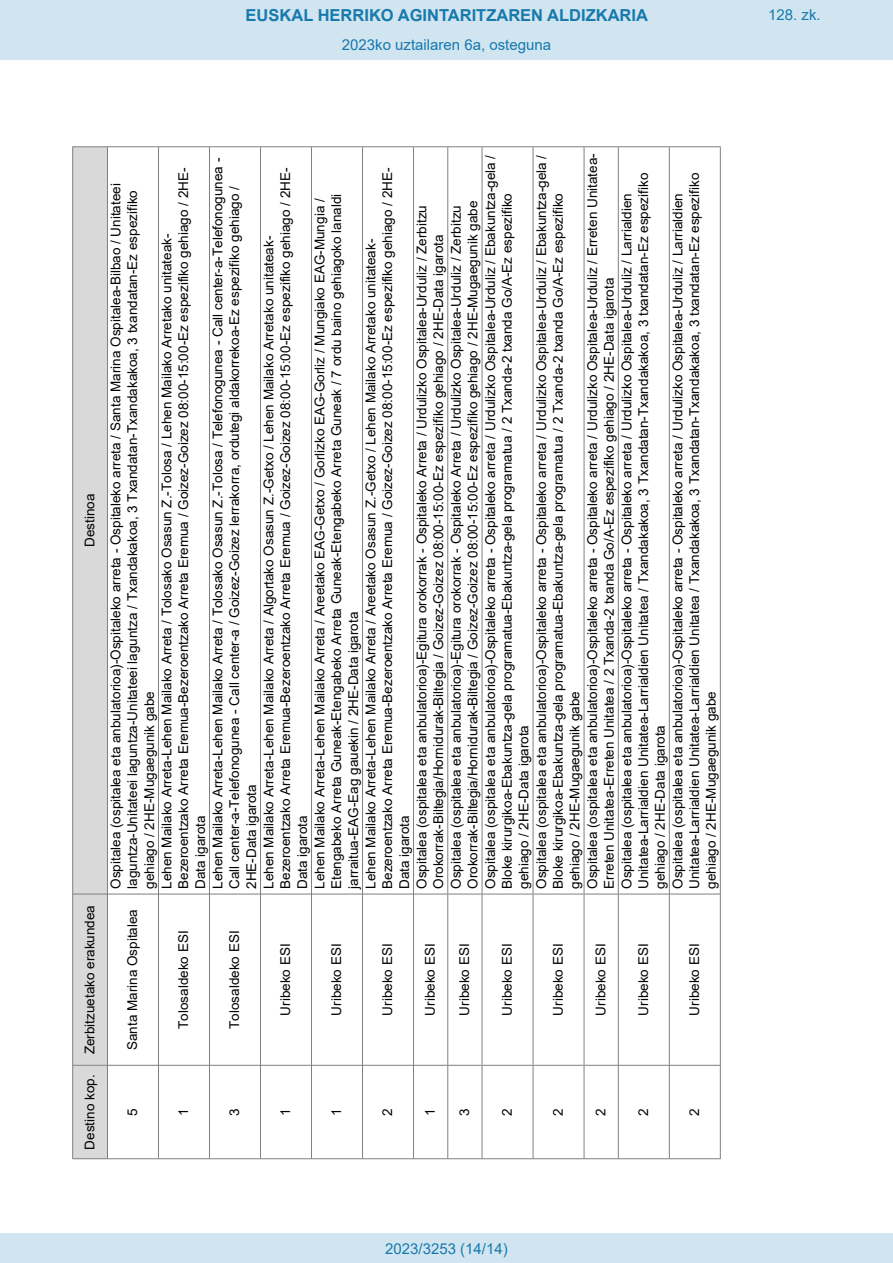
<style>
.page{position:relative;width:893px;height:1263px;background:#fff}
.page>*{position:absolute;margin:0;border:0;box-sizing:border-box;transform-origin:0 0}
.t1{font:700 16.5px "Arial";color:#1879ad}
.Paginacion_Centro{font:15px "Arial";color:#1879ad}
.t2{font:13.5px/16.8px "Arial";color:#000}
</style>
<div class="page">
<div style="left:73px;top:1066px;width:34px;height:92px;background:#d9d9d9"></div>
<div style="left:73px;top:894px;width:34px;height:171px;background:#d9d9d9"></div>
<div style="left:73px;top:147px;width:34px;height:747px;background:#d9d9d9"></div>
<hr style="left:73px;top:1158px;width:647px;height:1px;background:#808080">
<hr style="left:73px;top:1065px;width:34px;height:1px;background:#808080">
<hr style="left:108px;top:1065px;width:50px;height:1px;background:#808080">
<hr style="left:159px;top:1065px;width:50px;height:1px;background:#808080">
<hr style="left:210px;top:1065px;width:50px;height:1px;background:#808080">
<hr style="left:261px;top:1065px;width:50px;height:1px;background:#808080">
<hr style="left:312px;top:1065px;width:50px;height:1px;background:#808080">
<hr style="left:363px;top:1065px;width:50px;height:1px;background:#808080">
<hr style="left:414px;top:1065px;width:33px;height:1px;background:#808080">
<hr style="left:448px;top:1065px;width:34px;height:1px;background:#808080">
<hr style="left:482px;top:1065px;width:51px;height:1px;background:#808080">
<hr style="left:533px;top:1065px;width:51px;height:1px;background:#808080">
<hr style="left:584px;top:1065px;width:34px;height:1px;background:#808080">
<hr style="left:619px;top:1065px;width:50px;height:1px;background:#808080">
<hr style="left:670px;top:1065px;width:50px;height:1px;background:#808080">
<hr style="left:73px;top:894px;width:34px;height:1px;background:#808080">
<hr style="left:108px;top:894px;width:50px;height:1px;background:#808080">
<hr style="left:159px;top:894px;width:50px;height:1px;background:#808080">
<hr style="left:210px;top:894px;width:50px;height:1px;background:#808080">
<hr style="left:261px;top:894px;width:50px;height:1px;background:#808080">
<hr style="left:312px;top:894px;width:50px;height:1px;background:#808080">
<hr style="left:363px;top:894px;width:50px;height:1px;background:#808080">
<hr style="left:414px;top:894px;width:33px;height:1px;background:#808080">
<hr style="left:448px;top:894px;width:34px;height:1px;background:#808080">
<hr style="left:482px;top:894px;width:51px;height:1px;background:#808080">
<hr style="left:533px;top:894px;width:51px;height:1px;background:#808080">
<hr style="left:584px;top:894px;width:34px;height:1px;background:#808080">
<hr style="left:619px;top:894px;width:50px;height:1px;background:#808080">
<hr style="left:670px;top:894px;width:50px;height:1px;background:#808080">
<hr style="left:73px;top:146px;width:647px;height:1px;background:#808080">
<hr style="left:72px;top:146px;width:1px;height:1013px;background:#808080">
<hr style="left:107px;top:147px;width:1px;height:1011px;background:#808080">
<hr style="left:158px;top:147px;width:1px;height:1011px;background:#808080">
<hr style="left:209px;top:147px;width:1px;height:1011px;background:#808080">
<hr style="left:260px;top:147px;width:1px;height:1011px;background:#808080">
<hr style="left:311px;top:147px;width:1px;height:1011px;background:#808080">
<hr style="left:362px;top:147px;width:1px;height:1011px;background:#808080">
<hr style="left:413px;top:147px;width:1px;height:1011px;background:#808080">
<hr style="left:447px;top:147px;width:1px;height:1011px;background:#808080">
<hr style="left:482px;top:147px;width:1px;height:1011px;background:#808080">
<hr style="left:533px;top:147px;width:1px;height:1011px;background:#808080">
<hr style="left:584px;top:147px;width:1px;height:1011px;background:#808080">
<hr style="left:618px;top:147px;width:1px;height:1011px;background:#808080">
<hr style="left:669px;top:147px;width:1px;height:1011px;background:#808080">
<hr style="left:720px;top:146px;width:1px;height:1013px;background:#808080">
<div style="left:0;top:0;width:893px;height:60px;background:#d0e5f0"></div>
<div style="left:0;top:1233px;width:893px;height:30px;background:#d0e5f0"></div>
<p class="t1" style="left:246px;top:3px;width:404px">EUSKAL HERRIKO AGINTARITZAREN ALDIZKARIA</p>
<p class="Paginacion_Centro" style="left:768px;top:5px;width:54px">128. zk.</p>
<p class="Paginacion_Centro" style="left:342px;top:35px;width:211px">2023ko uztailaren 6a, osteguna</p>
<p class="t2" style="left:81px;top:547px;width:55px;rotate:-90deg">Destinoa</p>
<p class="t2" style="left:81px;top:1054px;width:151px;rotate:-90deg">Zerbitzuetako erakundea</p>
<p class="t2" style="left:81px;top:1149px;width:77px;rotate:-90deg">Destino kop.</p>
<p class="t2" style="left:584px;top:889px;width:737px;rotate:-90deg">Ospitalea (ospitalea eta anbulatorioa)-Ospitaleko arreta - Ospitaleko arreta / Urdulizko Ospitalea-Urduliz / Erreten Unitatea-<br>Erreten Unitatea-Erreten Unitatea / 2 Txanda-2 txanda Go/A-Ez espezifiko gehiago / 2HE-Data igarota</p>
<p class="t2" style="left:482px;top:889px;width:735px;rotate:-90deg">Ospitalea (ospitalea eta anbulatorioa)-Ospitaleko arreta - Ospitaleko arreta / Urdulizko Ospitalea-Urduliz / Ebakuntza-gela /<br>Bloke kirurgikoa-Ebakuntza-gela programatua-Ebakuntza-gela programatua / 2 Txanda-2 txanda Go/A-Ez espezifiko gehiago / 2HE-Data igarota</p>
<p class="t2" style="left:533px;top:889px;width:735px;rotate:-90deg">Ospitalea (ospitalea eta anbulatorioa)-Ospitaleko arreta - Ospitaleko arreta / Urdulizko Ospitalea-Urduliz / Ebakuntza-gela /<br>Bloke kirurgikoa-Ebakuntza-gela programatua-Ebakuntza-gela programatua / 2 Txanda-2 txanda Go/A-Ez espezifiko gehiago / 2HE-Mugaegunik gabe</p>
<p class="t2" style="left:209px;top:889px;width:732px;rotate:-90deg">Lehen Mailako Arreta-Lehen Mailako Arreta / Tolosako Osasun Z.-Tolosa / Telefonogunea - Call center-a-Telefonogunea -<br>Call center-a-Telefonogunea - Call center-a / Goizez-Goizez lerrakorra, ordutegi aldakorrekoa-Ez espezifiko gehiago /<br>2HE-Data igarota</p>
<p class="t2" style="left:158px;top:889px;width:723px;rotate:-90deg">Lehen Mailako Arreta-Lehen Mailako Arreta / Tolosako Osasun Z.-Tolosa / Lehen Mailako Arretako unitateak-<br>Bezeroentzako Arreta Eremua-Bezeroentzako Arreta Eremua / Goizez-Goizez 08:00-15:00-Ez espezifiko gehiago / 2HE-<br>Data igarota</p>
<p class="t2" style="left:260px;top:889px;width:723px;rotate:-90deg">Lehen Mailako Arreta-Lehen Mailako Arreta / Algortako Osasun Z.-Getxo / Lehen Mailako Arretako unitateak-<br>Bezeroentzako Arreta Eremua-Bezeroentzako Arreta Eremua / Goizez-Goizez 08:00-15:00-Ez espezifiko gehiago / 2HE-<br>Data igarota</p>
<p class="t2" style="left:362px;top:889px;width:723px;rotate:-90deg">Lehen Mailako Arreta-Lehen Mailako Arreta / Areetako Osasun Z.-Getxo / Lehen Mailako Arretako unitateak-<br>Bezeroentzako Arreta Eremua-Bezeroentzako Arreta Eremua / Goizez-Goizez 08:00-15:00-Ez espezifiko gehiago / 2HE-<br>Data igarota</p>
<p class="t2" style="left:618px;top:889px;width:717px;rotate:-90deg">Ospitalea (ospitalea eta anbulatorioa)-Ospitaleko arreta - Ospitaleko arreta / Urdulizko Ospitalea-Urduliz / Larrialdien<br>Unitatea-Larrialdien Unitatea-Larrialdien Unitatea / Txandakakoa, 3 Txandatan-Txandakakoa, 3 txandatan-Ez espezifiko gehiago / 2HE-Data igarota</p>
<p class="t2" style="left:669px;top:889px;width:717px;rotate:-90deg">Ospitalea (ospitalea eta anbulatorioa)-Ospitaleko arreta - Ospitaleko arreta / Urdulizko Ospitalea-Urduliz / Larrialdien<br>Unitatea-Larrialdien Unitatea-Larrialdien Unitatea / Txandakakoa, 3 Txandatan-Txandakakoa, 3 txandatan-Ez espezifiko gehiago / 2HE-Mugaegunik gabe</p>
<p class="t2" style="left:107px;top:889px;width:707px;rotate:-90deg">Ospitalea (ospitalea eta anbulatorioa)-Ospitaleko arreta - Ospitaleko arreta / Santa Marina Ospitalea-Bilbao / Unitateei laguntza-Unitateei laguntza-Unitateei laguntza / Txandakakoa, 3 Txandatan-Txandakakoa, 3 txandatan-Ez espezifiko gehiago / 2HE-Mugaegunik gabe</p>
<p class="t2" style="left:311px;top:889px;width:696px;rotate:-90deg">Lehen Mailako Arreta-Lehen Mailako Arreta / Areetako EAG-Getxo / Gorlizko EAG-Gorliz / Mungiako EAG-Mungia /<br>Etengabeko Arreta Guneak-Etengabeko Arreta Guneak-Etengabeko Arreta Guneak / 7 ordu baino gehiagoko lanaldi jarraitua-EAG-Eag gauekin / 2HE-Data igarota</p>
<p class="t2" style="left:448px;top:889px;width:690px;rotate:-90deg">Ospitalea (ospitalea eta anbulatorioa)-Egitura orokorrak - Ospitaleko Arreta / Urdulizko Ospitalea-Urduliz / Zerbitzu<br>Orokorrak-Biltegia/Hornidurak-Biltegia / Goizez-Goizez 08:00-15:00-Ez espezifiko gehiago / 2HE-Mugaegunik gabe</p>
<p class="t2" style="left:413px;top:889px;width:685px;rotate:-90deg">Ospitalea (ospitalea eta anbulatorioa)-Egitura orokorrak - Ospitaleko Arreta / Urdulizko Ospitalea-Urduliz / Zerbitzu<br>Orokorrak-Biltegia/Hornidurak-Biltegia / Goizez-Goizez 08:00-15:00-Ez espezifiko gehiago / 2HE-Data igarota</p>
<p class="t2" style="left:124px;top:1050px;width:143px;rotate:-90deg">Santa Marina Ospitalea</p>
<p class="t2" style="left:124px;top:1116px;width:9px;rotate:-90deg">5</p>
<p class="t2" style="left:175px;top:1029px;width:100px;rotate:-90deg">Tolosaldeko ESI</p>
<p class="t2" style="left:175px;top:1116px;width:9px;rotate:-90deg">1</p>
<p class="t2" style="left:226px;top:1029px;width:100px;rotate:-90deg">Tolosaldeko ESI</p>
<p class="t2" style="left:226px;top:1116px;width:9px;rotate:-90deg">3</p>
<p class="t2" style="left:277px;top:1016px;width:74px;rotate:-90deg">Uribeko ESI</p>
<p class="t2" style="left:277px;top:1116px;width:9px;rotate:-90deg">1</p>
<p class="t2" style="left:328px;top:1016px;width:74px;rotate:-90deg">Uribeko ESI</p>
<p class="t2" style="left:328px;top:1116px;width:9px;rotate:-90deg">1</p>
<p class="t2" style="left:379px;top:1016px;width:74px;rotate:-90deg">Uribeko ESI</p>
<p class="t2" style="left:422px;top:1016px;width:74px;rotate:-90deg">Uribeko ESI</p>
<p class="t2" style="left:456px;top:1016px;width:74px;rotate:-90deg">Uribeko ESI</p>
<p class="t2" style="left:499px;top:1016px;width:74px;rotate:-90deg">Uribeko ESI</p>
<p class="t2" style="left:379px;top:1116px;width:9px;rotate:-90deg">2</p>
<p class="t2" style="left:422px;top:1116px;width:9px;rotate:-90deg">1</p>
<p class="t2" style="left:456px;top:1116px;width:9px;rotate:-90deg">3</p>
<p class="t2" style="left:499px;top:1116px;width:9px;rotate:-90deg">2</p>
<p class="t2" style="left:550px;top:1016px;width:74px;rotate:-90deg">Uribeko ESI</p>
<p class="t2" style="left:592px;top:1016px;width:74px;rotate:-90deg">Uribeko ESI</p>
<p class="t2" style="left:635px;top:1016px;width:74px;rotate:-90deg">Uribeko ESI</p>
<p class="t2" style="left:550px;top:1116px;width:9px;rotate:-90deg">2</p>
<p class="t2" style="left:592px;top:1116px;width:9px;rotate:-90deg">2</p>
<p class="t2" style="left:635px;top:1116px;width:9px;rotate:-90deg">2</p>
<p class="t2" style="left:686px;top:1016px;width:74px;rotate:-90deg">Uribeko ESI</p>
<p class="t2" style="left:686px;top:1116px;width:9px;rotate:-90deg">2</p>
<p class="Paginacion_Centro" style="left:385px;top:1238px;width:124px">2023/3253 (14/14)</p>
</div>
